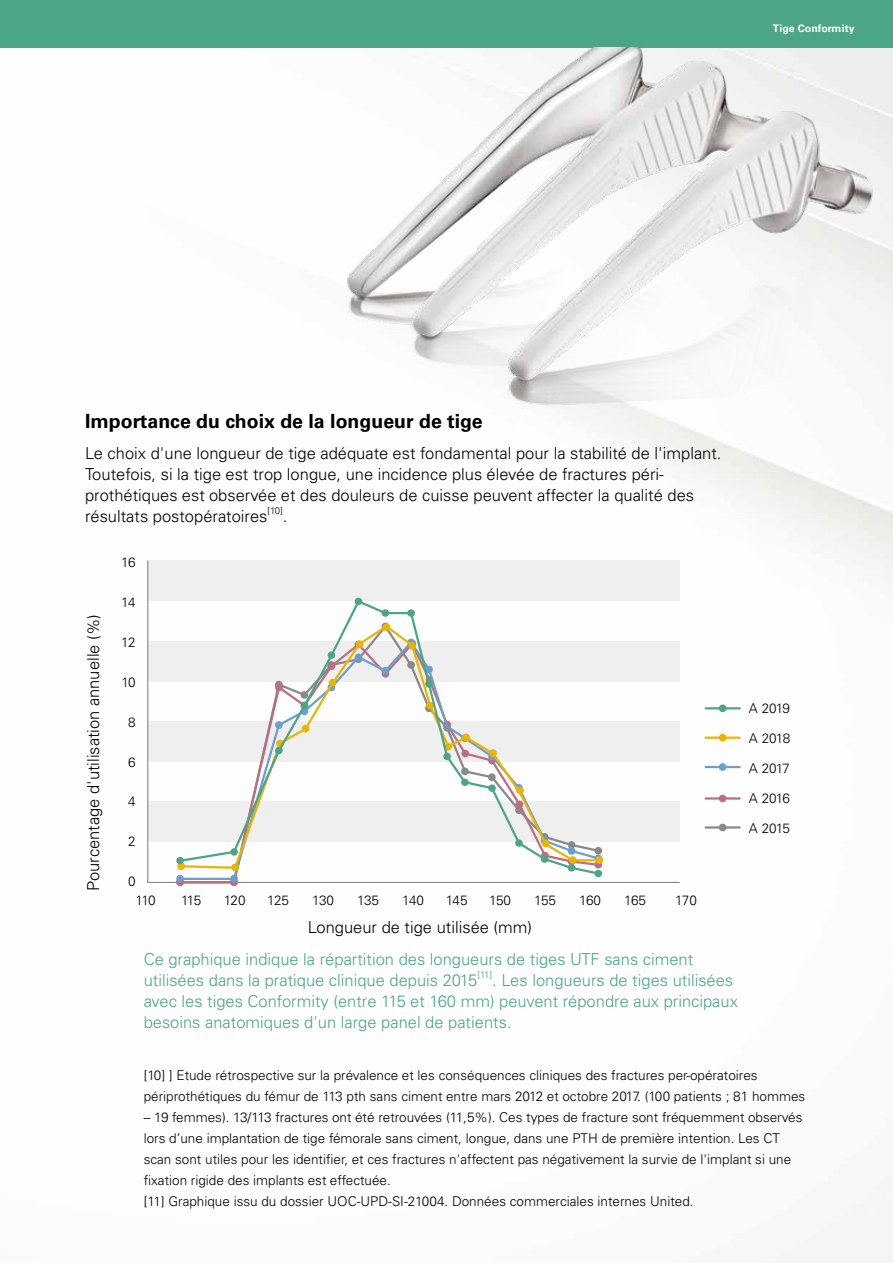
<style>
.page{position:relative;width:893px;height:1263px;background:#fff}
.page>*{position:absolute;margin:0;border:0;box-sizing:border-box;transform-origin:0 0}
.t1{font:700 19.5px "Univers LT Pro 65";color:#000}
.t2{font:300 16.5px/21px "Univers LT Pro 45";color:#000}
.t3{font:300 16.5px/21px "Univers LT Pro 45";color:#4ca585}
.t4{font:300 13.5px/21px "Univers LT Pro 45";color:#000}
.t5{font:700 10.5px "Univers LT Pro 65";letter-spacing:.01em;color:#fff}
.t6{font:300 9.6px "Univers LT Pro 45";color:#000}
.t7{font:300 9.6px "Univers LT Pro 45";color:#4ca585}
</style>
<div class="page">
<div style="left:0;top:0;width:893px;height:51px;background:#4ca585"></div>
<img style="left:0;top:48px;width:893px;height:1215px">
<img style="left:344px;top:48px;width:549px;height:363px">
<svg style="left:147px;top:560px;width:533px;height:323px"></svg>
<svg style="left:176px;top:878px;width:8px;height:8px"></svg>
<svg style="left:230px;top:878px;width:8px;height:8px"></svg>
<div style="left:176px;top:875px;width:8px;height:7px;background:#6d9ecf;border-radius:50%"></div>
<div style="left:230px;top:875px;width:8px;height:7px;background:#6d9ecf;border-radius:50%"></div>
<svg style="left:183px;top:876px;width:418px;height:5px"></svg>
<div style="left:594px;top:870px;width:8px;height:7px;background:#4ca585;border-radius:50%"></div>
<svg style="left:177px;top:598px;width:424px;height:278px"></svg>
<hr style="left:706px;top:826px;width:34px;height:3px;background:#898989">
<hr style="left:706px;top:797px;width:34px;height:3px;background:#bd6d81">
<hr style="left:706px;top:766px;width:34px;height:2px;background:#6d9ecf">
<hr style="left:706px;top:736px;width:34px;height:3px;background:#e9b500">
<hr style="left:706px;top:707px;width:34px;height:2px;background:#4ca585">
<div style="left:719px;top:824px;width:7px;height:7px;background:#898989;border-radius:50%"></div>
<div style="left:719px;top:795px;width:7px;height:7px;background:#bd6d81;border-radius:50%"></div>
<div style="left:719px;top:763px;width:7px;height:8px;background:#6d9ecf;border-radius:50%"></div>
<div style="left:719px;top:734px;width:7px;height:7px;background:#e9b500;border-radius:50%"></div>
<div style="left:719px;top:704px;width:7px;height:8px;background:#4ca585;border-radius:50%"></div>
<p class="t5" style="left:773px;top:20px;width:83px">Tige Conformity</p>
<h1 class="t1" style="left:85px;top:407px;width:399px">Importance du choix de la longueur de tige</h1>
<p class="t2" style="left:85px;top:442px;width:638px">Le choix d'une longueur de tige adéquate est fondamental pour la stabilité de l'implant.<br>Toutefois, si la tige est trop longue, une incidence plus élevée de fractures péri&shy;prothétiques est observée et des douleurs de cuisse peuvent affecter la qualité des résultats postopératoires</p>
<p class="t6" style="left:267px;top:504px;width:17px">[10]</p>
<p class="t2" style="left:283px;top:505px;width:6px">.</p>
<p class="t2" style="left:82px;top:890px;width:278px;rotate:-90deg">Pourcentage d'utilisation annuelle (%)</p>
<p class="t4" style="left:121px;top:551px;width:16px">16</p>
<p class="t4" style="left:121px;top:591px;width:16px">14</p>
<p class="t4" style="left:121px;top:631px;width:16px">12</p>
<p class="t4" style="left:122px;top:671px;width:15px">10</p>
<p class="t4" style="left:128px;top:711px;width:9px">8</p>
<p class="t4" style="left:128px;top:751px;width:9px">6</p>
<p class="t4" style="left:128px;top:791px;width:9px">4</p>
<p class="t4" style="left:128px;top:831px;width:9px">2</p>
<p class="t4" style="left:128px;top:871px;width:9px">0</p>
<p class="t4" style="left:136px;top:889px;width:21px">110</p>
<p class="t4" style="left:181px;top:889px;width:22px">115</p>
<p class="t4" style="left:224px;top:889px;width:23px">120</p>
<p class="t4" style="left:267px;top:889px;width:23px">125</p>
<p class="t4" style="left:312px;top:889px;width:23px">130</p>
<p class="t4" style="left:357px;top:889px;width:23px">135</p>
<p class="t4" style="left:402px;top:889px;width:23px">140</p>
<p class="t4" style="left:446px;top:889px;width:23px">145</p>
<p class="t4" style="left:489px;top:889px;width:23px">150</p>
<p class="t4" style="left:534px;top:889px;width:23px">155</p>
<p class="t4" style="left:579px;top:889px;width:23px">160</p>
<p class="t4" style="left:624px;top:889px;width:23px">165</p>
<p class="t4" style="left:675px;top:889px;width:23px">170</p>
<p class="t2" style="left:308px;top:916px;width:226px">Longueur de tige utilisée (mm)</p>
<p class="t3" style="left:144px;top:948px;width:551px">Ce graphique indique la répartition des longueurs de tiges UTF sans ciment utilisées dans la pratique clinique depuis 2015</p>
<p class="t7" style="left:477px;top:968px;width:16px">[11]</p>
<p class="t3" style="left:144px;top:969px;width:596px;text-indent:349px">. Les longueurs de tiges utilisées avec les tiges Conformity (entre 115 et 160 mm) peuvent répondre aux principaux besoins anatomiques d'un large panel de patients.</p>
<p class="t4" style="left:749px;top:697px;width:43px">A 2019</p>
<p class="t4" style="left:749px;top:727px;width:43px">A 2018</p>
<p class="t4" style="left:749px;top:757px;width:42px">A 2017</p>
<p class="t4" style="left:749px;top:787px;width:43px">A 2016</p>
<p class="t4" style="left:749px;top:817px;width:43px">A 2015</p>
<p class="t4" style="left:144px;top:1064px;width:663px">[10] ] Etude rétrospective sur la prévalence et les conséquences cliniques des fractures per-opératoires périprothétiques du fémur de 113 pth sans ciment entre mars 2012 et octobre 2017. (100 patients ; 81 hommes</p>
<p class="t4" style="left:144px;top:1106px;width:660px">– 19 femmes). 13/113 fractures ont été retrouvées (11,5%). Ces types de fracture sont fréquemment observés lors d’une implantation de tige fémorale sans ciment, longue, dans une PTH de première intention. Les CT scan sont utiles pour les identifier, et ces fractures n'affectent pas négativement la survie de l'implant si une fixation rigide des implants est effectuée.<br>[11] Graphique issu du dossier UOC-UPD-SI-21004. Données commerciales internes United.</p>
</div>
